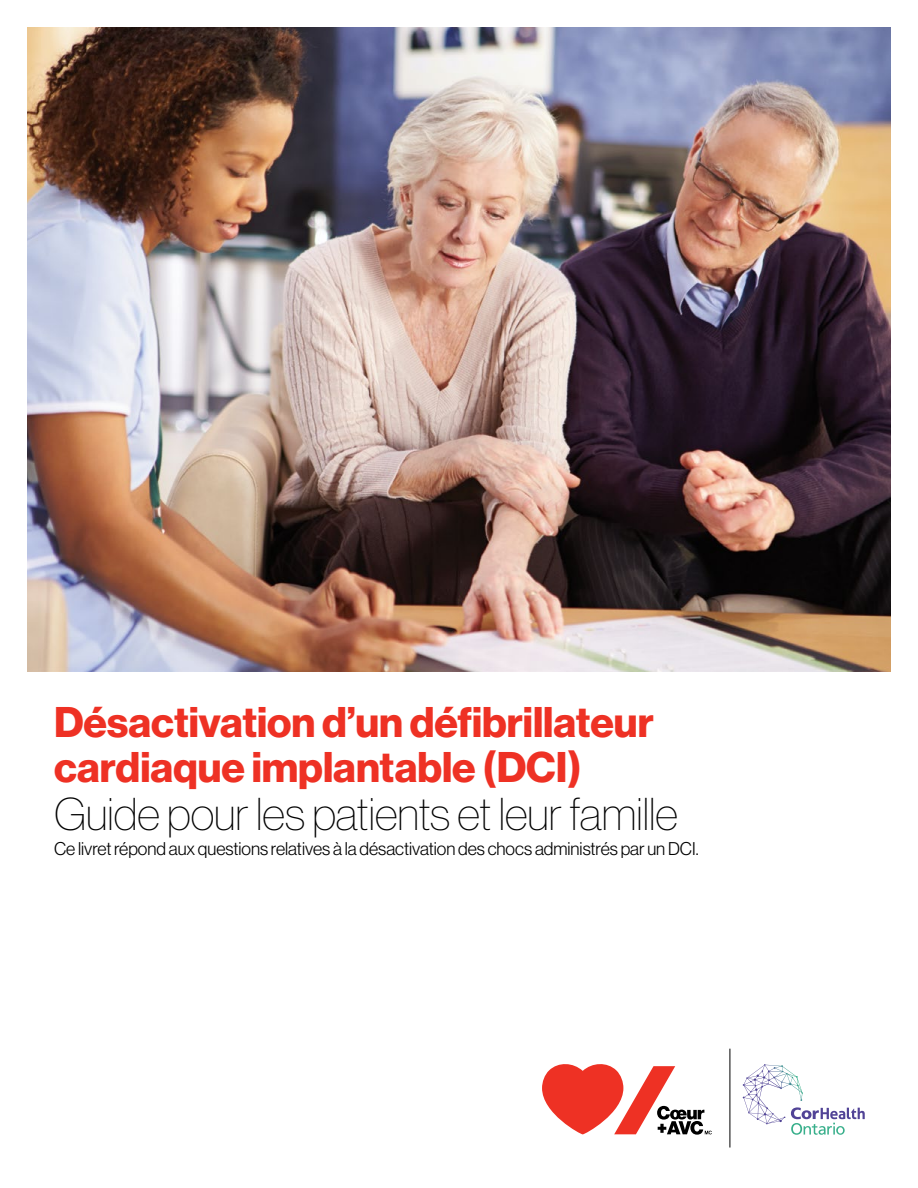
<style>
.page{position:relative;width:918px;height:1188px;background:#fff}
.page>*{position:absolute;margin:0;border:0;box-sizing:border-box;transform-origin:0 0}
.t1{font:45px "N Haas Grotesk DS Std 25 Th";color:#000}
.t2{font:42px/44.4px "N Haas Grotesk DS Std 75 Bd";color:#ee3124}
.t3{font:18px "N Haas Grotesk DS Std 45 Lt";color:#000}
</style>
<div class="page">
<img style="left:28px;top:27px;width:862px;height:644px">
<hr style="left:730px;top:1049px;width:1px;height:99px;background:#000">
<svg style="left:743px;top:1064px;width:122px;height:71px"></svg>
<svg style="left:542px;top:1064px;width:170px;height:71px"></svg>
<p class="t2" style="left:54px;top:701px;width:601px">Désactivation d’un défibrillateur cardiaque implantable (DCI)</p>
<p class="t1" style="left:54px;top:789px;width:626px">Guide pour les patients et leur famille</p>
<p class="t3" style="left:54px;top:839px;width:646px">Ce livret répond aux questions relatives à la désactivation des chocs administrés par un DCI.</p>
</div>
